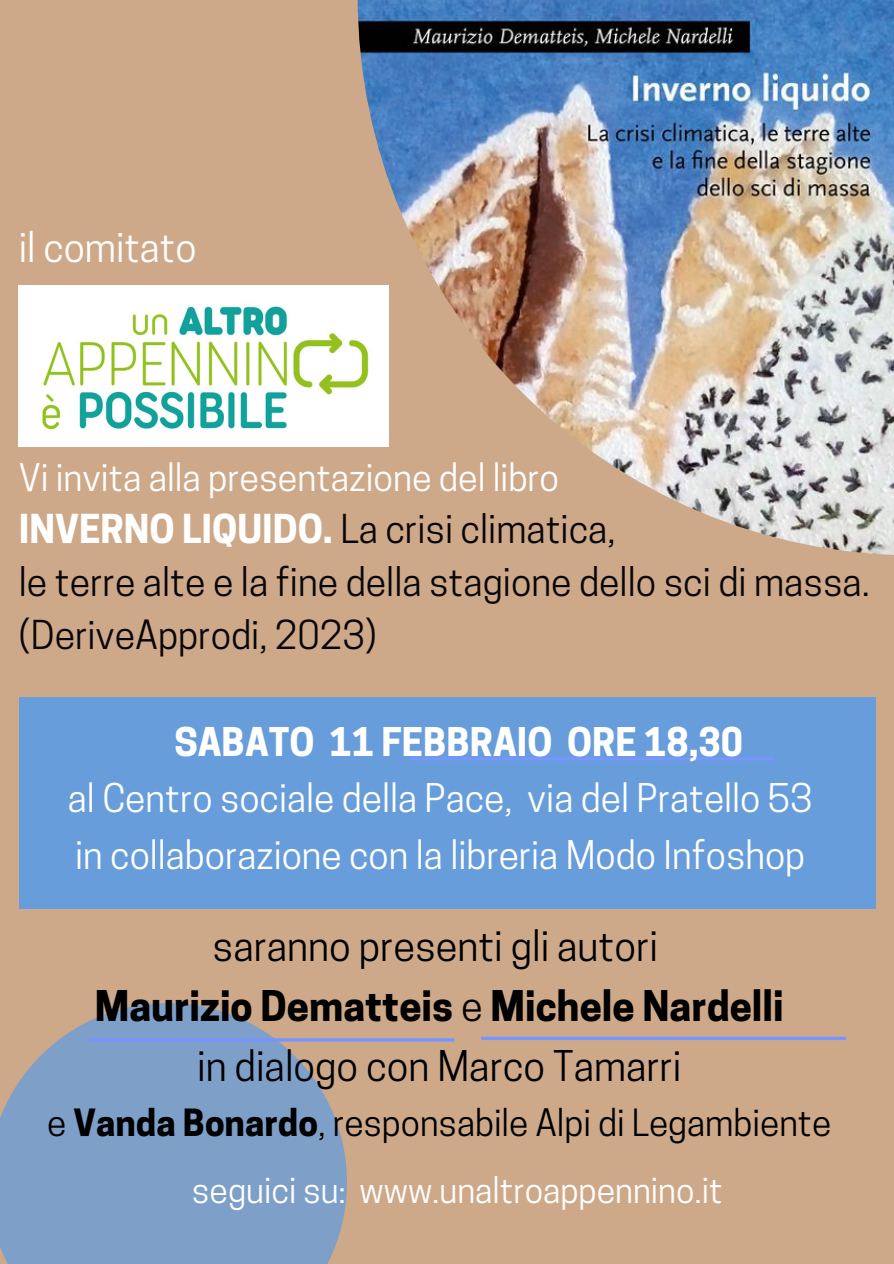
<style>
.page{position:relative;width:894px;height:1264px;background:#fff}
.page>*{position:absolute;margin:0;border:0;box-sizing:border-box;transform-origin:0 0}
.t1{font:39.75px/59.7px "Cooper Hewitt";color:#000;text-align:center}
.t2{font:38.85px "Cooper Hewitt";color:#fff}
.t3{font:37.5px/52.9px "Cooper Hewitt";color:#080608}
.t4{font:37.05px/56.2px "Cooper Hewitt";color:#fff}
.t5{font:700 37.05px "Cooper Hewitt";color:#fff}
.t6{font:36px "Cooper Hewitt";color:#fff}
.t7{font:35.25px "Cooper Hewitt";color:#000}
.t8{font:33.75px "Cooper Hewitt";color:#fff}
.s1{font-weight:700;color:#fff}
.s2{font-weight:700}
</style>
<div class="page">
<div style="left:0;top:0;width:893px;height:1263px;background:#cea989"></div>
<img style="left:357px;top:0;width:536px;height:555px">
<div style="left:19px;top:696px;width:856px;height:212px;background:#689ddb"></div>
<svg style="left:0;top:1003px;width:347px;height:260px;background:#89a0bf"></svg>
<hr style="left:409px;top:757px;width:365px;height:3px;background:#7894ff">
<hr style="left:89px;top:1038px;width:365px;height:3px;background:#7894ff">
<svg style="left:481px;top:1036px;width:364px;height:4px"></svg>
<img style="left:19px;top:285px;width:369px;height:161px">
<p class="t2" style="left:19px;top:233px;width:179px">il comitato</p>
<p class="t6" style="left:19px;top:464px;width:541px">Vi invita alla presentazione del libro</p>
<p class="t3" style="left:19px;top:507px;width:852px"><span class="s1">INVERNO LIQUIDO.</span> La crisi climatica,<br>le terre alte e la fine della stagione dello sci di massa. (DeriveApprodi, 2023)</p>
<p class="t5" style="left:174px;top:728px;width:570px">SABATO 11 FEBBRAIO ORE 18,30</p>
<p class="t4" style="left:68px;top:775px;width:746px">al Centro sociale della Pace, via del Pratello 53 in collaborazione con la libreria Modo Infoshop</p>
<p class="t1" style="left:95px;top:921px;width:690px">saranno presenti gli autori<br><span class="s2">Maurizio Dematteis</span> e <span class="s2">Michele Nardelli </span>in dialogo con Marco Tamarri</p>
<p class="t7" style="left:47px;top:1109px;width:785px">e <span class="s2">Vanda Bonardo</span>, responsabile Alpi di Legambiente</p>
<p class="t8" style="left:192px;top:1178px;width:532px">seguici su: www.unaltroappennino.it</p>
</div>
